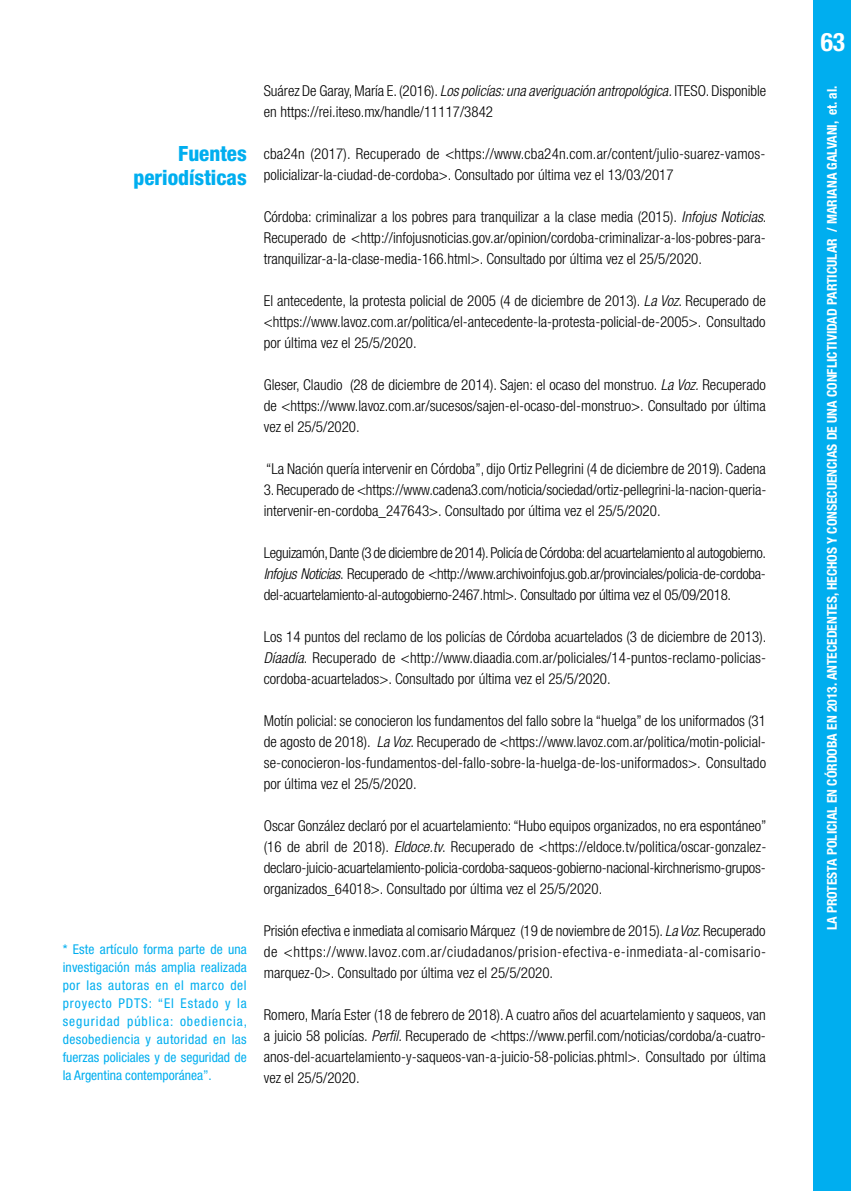
<style>
.page{position:relative;width:851px;height:1191px;background:#fff}
.page>*{position:absolute;margin:0;border:0;box-sizing:border-box;transform-origin:0 0}
.t1{font:700 condensed 25.5px "Helvetica Neue LT Std";color:#fff}
.t2{font:800 condensed 21px/24px "Helvetica Neue LT Std";color:#00aeef;text-align:right}
.t3{font:300 condensed 15px/21px "Helvetica Neue LT Std";color:#000;text-align:justify}
.t4{font:condensed 13.5px/18px "Helvetica Neue LT Std";color:#00aeef;text-align:justify}
.t5{font:700 condensed 13.5px "Helvetica Neue LT Std";color:#fff}
.s1{font-style:italic}
</style>
<div class="page">
<div style="left:813px;top:0;width:37px;height:1191px;background:#00aeef"></div>
<h2 class="t2" style="left:133px;top:141px;width:115px">Fuentes periodísticas</h2>
<p class="t4" style="left:63px;top:940px;width:186px">* Este artículo forma parte de una investigación más amplia realizada por las autoras en el marco del proyecto PDTS: “El Estado y la seguridad pública: obediencia, desobediencia y autoridad en las fuerzas policiales y de seguridad de la Argentina contemporánea”.</p>
<p class="t3" style="left:264px;top:80px;width:504px">Suárez De Garay, María E. (2016). <span class="s1">Los policías: una averiguación antropológica.</span> ITESO. Disponible en https://rei.iteso.mx/handle/11117/3842</p>
<p class="t3" style="left:264px;top:143px;width:503px">cba24n (2017). Recuperado de &lt;https://www.cba24n.com.ar/content/julio-suarez-vamos&shy;policializar-la-ciudad-de-cordoba&gt;. Consultado por última vez el 13/03/2017</p>
<p class="t3" style="left:264px;top:206px;width:504px">Córdoba: criminalizar a los pobres para tranquilizar a la clase media (2015). <span class="s1">Infojus Noticias</span>.<br>Recuperado de &lt;http://infojusnoticias.gov.ar/opinion/cordoba-criminalizar-a-los-pobres-para&shy;tranquilizar-a-la-clase-media-166.html&gt;. Consultado por última vez el 25/5/2020.</p>
<p class="t3" style="left:264px;top:290px;width:503px">El antecedente, la protesta policial de 2005 (4 de diciembre de 2013). <span class="s1">La Voz</span>. Recuperado de &lt;https://www.lavoz.com.ar/politica/el-antecedente-la-protesta-policial-de-2005&gt;. Consultado por última vez el 25/5/2020.</p>
<p class="t3" style="left:264px;top:374px;width:503px">Gleser, Claudio (28 de diciembre de 2014). Sajen: el ocaso del monstruo. <span class="s1">La Voz.</span> Recuperado de &lt;https://www.lavoz.com.ar/sucesos/sajen-el-ocaso-del-monstruo&gt;. Consultado por última vez el 25/5/2020.</p>
<p class="t3" style="left:266px;top:458px;width:501px">“La Nación quería intervenir en Córdoba”, dijo Ortiz Pellegrini (4 de diciembre de 2019). Cadena</p>
<p class="t3" style="left:264px;top:479px;width:504px">3. Recuperado de &lt;https://www.cadena3.com/noticia/sociedad/ortiz-pellegrini-la-nacion-queria&shy;intervenir-en-cordoba_247643&gt;. Consultado por última vez el 25/5/2020.</p>
<p class="t3" style="left:264px;top:542px;width:504px">Leguizamón, Dante (3 de diciembre de 2014). Policía de Córdoba: del acuartelamiento al autogobierno.<br><span class="s1">Infojus Noticias</span>. Recuperado de &lt;http://www.archivoinfojus.gob.ar/provinciales/policia-de-cordoba&shy;del-acuartelamiento-al-autogobierno-2467.html&gt;. Consultado por última vez el 05/09/2018.</p>
<p class="t3" style="left:264px;top:626px;width:504px">Los 14 puntos del reclamo de los policías de Córdoba acuartelados (3 de diciembre de 2013).<br><span class="s1">Díaadía</span>. Recuperado de &lt;http://www.diaadia.com.ar/policiales/14-puntos-reclamo-policias&shy;cordoba-acuartelados&gt;. Consultado por última vez el 25/5/2020.</p>
<p class="t3" style="left:264px;top:710px;width:503px">Motín policial: se conocieron los fundamentos del fallo sobre la “huelga” de los uniformados (31 de agosto de 2018). <span class="s1">La Voz</span>. Recuperado de &lt;https://www.lavoz.com.ar/politica/motin-policial&shy;se-conocieron-los-fundamentos-del-fallo-sobre-la-huelga-de-los-uniformados&gt;. Consultado por última vez el 25/5/2020.</p>
<p class="t3" style="left:264px;top:815px;width:504px">Oscar González declaró por el acuartelamiento: “Hubo equipos organizados, no era espontáneo” (16 de abril de 2018). <span class="s1">Eldoce.tv</span>. Recuperado de &lt;https://eldoce.tv/politica/oscar-gonzalez&shy;declaro-juicio-acuartelamiento-policia-cordoba-saqueos-gobierno-nacional-kirchnerismo-grupos&shy;organizados_64018&gt;. Consultado por última vez el 25/5/2020.</p>
<p class="t3" style="left:264px;top:920px;width:503px">Prisión efectiva e inmediata al comisario Márquez (19 de noviembre de 2015). <span class="s1">La Voz</span>. Recuperado de &lt;https://www.lavoz.com.ar/ciudadanos/prision-efectiva-e-inmediata-al-comisario&shy;marquez-0&gt;. Consultado por última vez el 25/5/2020.</p>
<p class="t3" style="left:264px;top:1004px;width:503px">Romero, María Ester (18 de febrero de 2018). A cuatro años del acuartelamiento y saqueos, van a juicio 58 policías. <span class="s1">Perfil</span>. Recuperado de &lt;https://www.perfil.com/noticias/cordoba/a-cuatro&shy;anos-del-acuartelamiento-y-saqueos-van-a-juicio-58-policias.phtml&gt;. Consultado por última vez el 25/5/2020.</p>
<h1 class="t1" style="left:820px;top:27px;width:26px">63</h1>
<p class="t5" style="left:823px;top:930px;width:846px;rotate:-90deg">LA PROTESTA POLICIAL EN CÓRDOBA EN 2013. ANTECEDENTES, HECHOS Y CONSECUENCIAS DE UNA CONFLICTIVIDAD PARTICULAR / MARIANA GALVANI, et. al.</p>
</div>
